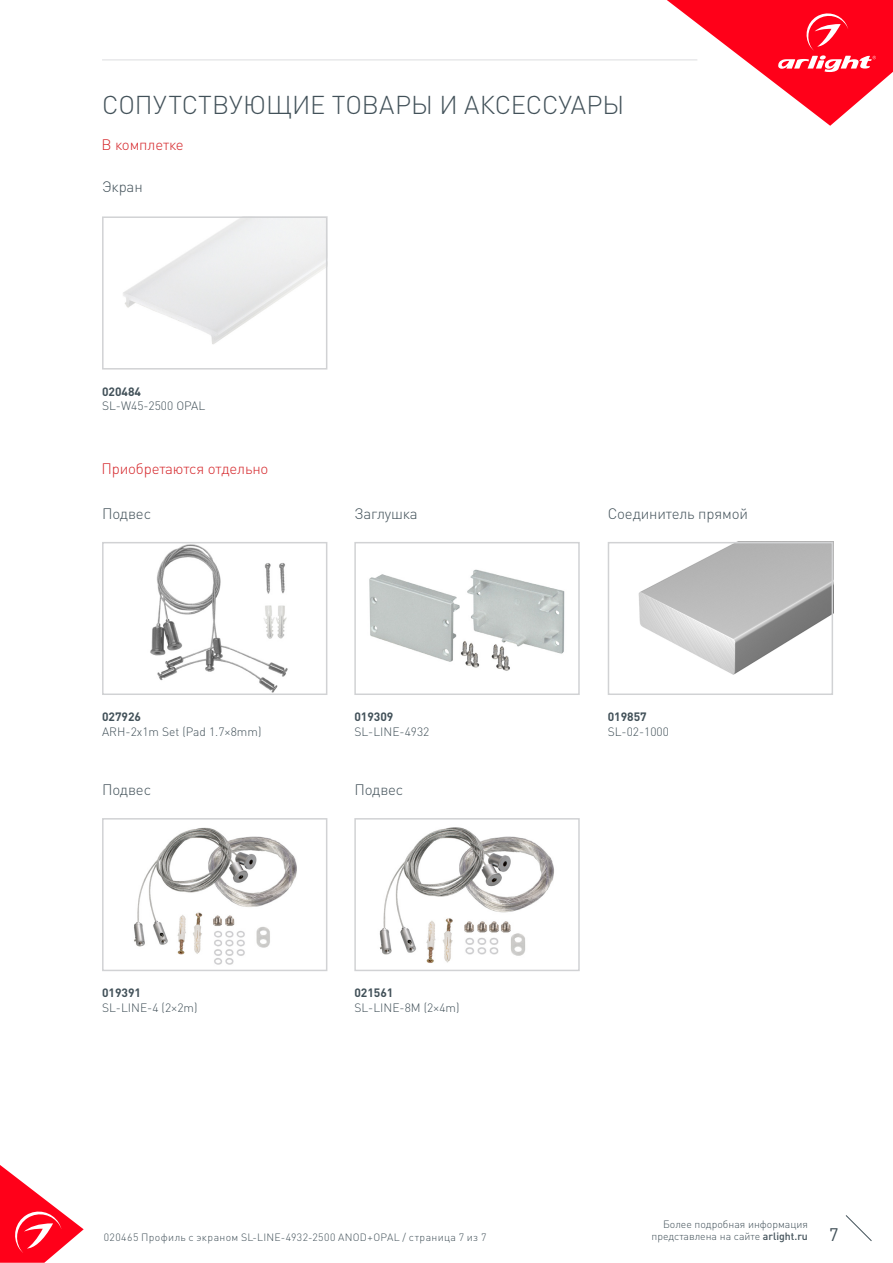
<style>
.page{position:relative;width:893px;height:1263px;background:#fff}
.page>*{position:absolute;margin:0;border:0;box-sizing:border-box;transform-origin:0 0}
.t1{font:300 25.5px "DIN Pro";color:#425159}
.t2{font:18px "DIN Pro";color:#425159}
.t3{font:300 15px "DIN Pro";letter-spacing:-.01em;color:#425159}
.t4{font:300 15px "DIN Pro";letter-spacing:-.01em;color:#d5262a}
.t5{font:300 12px "DIN Pro";color:#425159}
.t6{font:700 12px "DIN Pro";color:#425159}
.t7{font:300 10.5px "DIN Pro";letter-spacing:.04em;color:#425159}
.t8{font:300 10.5px "DIN Pro";letter-spacing:.01em;color:#425159}
.s1{font-weight:500}
</style>
<div class="page">
<svg style="left:0;top:1165px;width:84px;height:98px"></svg>
<svg style="left:845px;top:1215px;width:27px;height:26px"></svg>
<svg style="left:667px;top:0;width:226px;height:126px"></svg>
<hr style="left:102px;top:60px;width:595px;height:1px;background:#dcdddf">
<img style="left:379px;top:827px;width:175px;height:136px">
<div style="left:354px;top:818px;width:226px;height:153px;border:2px solid #d1d2d4"></div>
<img style="left:134px;top:827px;width:163px;height:138px">
<div style="left:102px;top:818px;width:225px;height:153px;border:2px solid #d1d2d4"></div>
<img style="left:150px;top:545px;width:138px;height:147px">
<div style="left:102px;top:542px;width:225px;height:153px;border:2px solid #d1d2d4"></div>
<div style="left:102px;top:216px;width:225px;height:154px;border:2px solid #d1d2d4"></div>
<img style="left:369px;top:569px;width:196px;height:102px">
<div style="left:354px;top:542px;width:226px;height:153px;border:2px solid #d1d2d4"></div>
<img style="left:638px;top:545px;width:192px;height:130px">
<div style="left:608px;top:542px;width:225px;height:153px;border:2px solid #d1d2d4"></div>
<p class="t1" style="left:102px;top:87px;width:524px">СОПУТСТВУЮЩИЕ ТОВАРЫ И АКСЕССУАРЫ</p>
<p class="t4" style="left:102px;top:134px;width:84px">В комплетке</p>
<p class="t3" style="left:102px;top:177px;width:42px">Экран</p>
<p class="t6" style="left:102px;top:383px;width:41px">020484</p>
<p class="t5" style="left:102px;top:398px;width:105px">SL-W45-2500 OPAL</p>
<p class="t4" style="left:102px;top:458px;width:168px">Приобретаются отдельно</p>
<p class="t3" style="left:102px;top:503px;width:51px">Подвес</p>
<p class="t3" style="left:354px;top:503px;width:65px">Заглушка</p>
<p class="t3" style="left:608px;top:503px;width:142px">Соединитель прямой</p>
<p class="t6" style="left:102px;top:709px;width:41px">027926</p>
<p class="t5" style="left:102px;top:723px;width:161px">ARH-2x1m Set (Pad 1.7×8mm)</p>
<p class="t6" style="left:354px;top:709px;width:41px">019309</p>
<p class="t5" style="left:354px;top:723px;width:77px">SL-LINE-4932</p>
<p class="t6" style="left:608px;top:709px;width:41px">019857</p>
<p class="t5" style="left:608px;top:723px;width:63px">SL-02-1000</p>
<p class="t3" style="left:102px;top:779px;width:51px">Подвес</p>
<p class="t3" style="left:354px;top:779px;width:51px">Подвес</p>
<p class="t6" style="left:102px;top:985px;width:41px">019391</p>
<p class="t5" style="left:102px;top:999px;width:97px">SL-LINE-4 (2×2m)</p>
<p class="t6" style="left:354px;top:985px;width:41px">021561</p>
<p class="t5" style="left:354px;top:999px;width:107px">SL-LINE-8M (2×4m)</p>
<p class="t8" style="left:663px;top:1216px;width:146px">Более подробная информация</p>
<p class="t8" style="left:651px;top:1229px;width:158px">представлена на сайте <span class="s1">arlight.ru</span></p>
<p class="t7" style="left:104px;top:1230px;width:384px">020465 Профиль с экраном SL-LINE-4932-2500 ANOD+OPAL / страница 7 из 7</p>
<h2 class="t2" style="left:829px;top:1222px;width:11px">7</h2>
</div>
